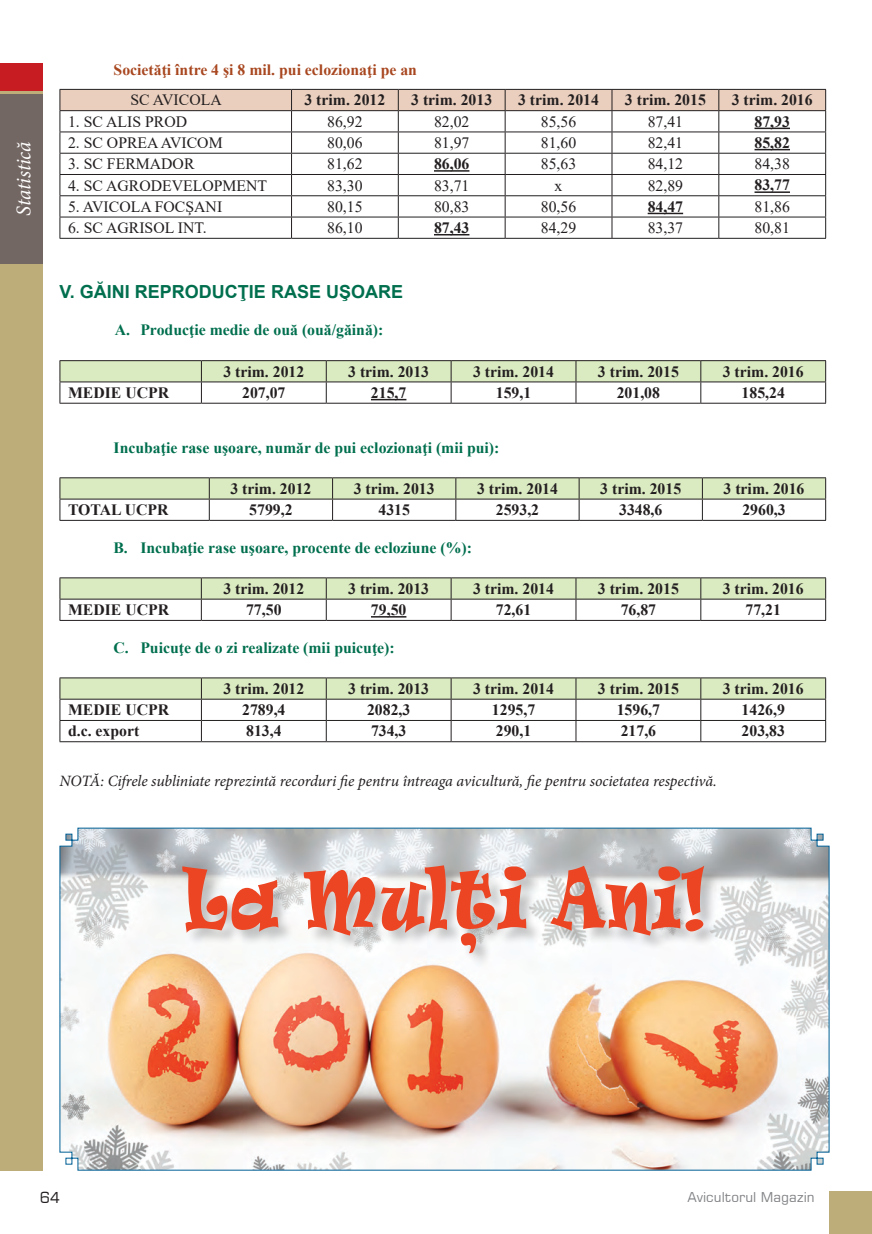
<style>
.page{position:relative;width:872px;height:1234px;background:#fff}
.page>*{position:absolute;margin:0;border:0;box-sizing:border-box;transform-origin:0 0}
.t1{font:77.25px "Ravie";letter-spacing:.03em;color:#ec4523;scale:.74 1}
.t2{font:italic 21px "Minion Pro";letter-spacing:-.01em;color:#fff}
.t3{font:700 18px "Arial";color:#016f4e}
.t4{font:700 15.75px "Times New Roman";color:#231f20}
.t5{font:15.75px "Times New Roman";color:#231f20}
.t6{font:700 15.75px "Times New Roman";color:#016f4e}
.t7{font:italic 15.75px "Minion Pro";letter-spacing:-.01em;color:#231f20}
.t8{font:700 15.75px "Times New Roman";color:#a84720}
.t9{font:15px "Square 721 BT";color:#231f20}
.t10{font:13.5px "Square 721 BT";color:#808285}
</style>
<div class="page">
<div style="left:829px;top:1191px;width:43px;height:42px;background:#bdad78"></div>
<div style="left:0;top:64px;width:43px;height:190px;background:#c61c22"></div>
<div style="left:0;top:91px;width:43px;height:1079px;background:#bdad78"></div>
<div style="left:0;top:94px;width:43px;height:170px;background:#736763"></div>
<hr style="left:60px;top:238px;width:231px;height:1px;background:#231f20">
<hr style="left:291px;top:238px;width:107px;height:1px;background:#231f20">
<hr style="left:398px;top:238px;width:107px;height:1px;background:#231f20">
<hr style="left:505px;top:238px;width:107px;height:1px;background:#231f20">
<hr style="left:612px;top:238px;width:107px;height:1px;background:#231f20">
<hr style="left:719px;top:238px;width:107px;height:1px;background:#231f20">
<svg style="left:60px;top:89px;width:766px;height:149px"></svg>
<hr style="left:754px;top:128px;width:36px;height:1px;background:#231f20">
<hr style="left:754px;top:149px;width:36px;height:1px;background:#231f20">
<hr style="left:434px;top:170px;width:35px;height:2px;background:#231f20">
<hr style="left:754px;top:191px;width:36px;height:2px;background:#231f20">
<hr style="left:647px;top:213px;width:36px;height:1px;background:#231f20">
<hr style="left:434px;top:234px;width:35px;height:1px;background:#231f20">
<hr style="left:60px;top:403px;width:141px;height:1px;background:#231f20">
<hr style="left:201px;top:403px;width:125px;height:1px;background:#231f20">
<hr style="left:326px;top:403px;width:125px;height:1px;background:#231f20">
<hr style="left:451px;top:403px;width:125px;height:1px;background:#231f20">
<hr style="left:576px;top:403px;width:125px;height:1px;background:#231f20">
<hr style="left:701px;top:403px;width:125px;height:1px;background:#231f20">
<svg style="left:60px;top:360px;width:766px;height:43px"></svg>
<hr style="left:371px;top:399px;width:35px;height:1px;background:#231f20">
<hr style="left:60px;top:520px;width:149px;height:1px;background:#231f20">
<hr style="left:209px;top:520px;width:123px;height:1px;background:#231f20">
<hr style="left:332px;top:520px;width:124px;height:1px;background:#231f20">
<hr style="left:456px;top:520px;width:123px;height:1px;background:#231f20">
<hr style="left:579px;top:520px;width:123px;height:1px;background:#231f20">
<hr style="left:702px;top:520px;width:124px;height:1px;background:#231f20">
<svg style="left:60px;top:477px;width:766px;height:43px"></svg>
<hr style="left:60px;top:620px;width:141px;height:1px;background:#231f20">
<hr style="left:201px;top:620px;width:125px;height:1px;background:#231f20">
<hr style="left:326px;top:620px;width:125px;height:1px;background:#231f20">
<hr style="left:451px;top:620px;width:125px;height:1px;background:#231f20">
<hr style="left:576px;top:620px;width:125px;height:1px;background:#231f20">
<hr style="left:701px;top:620px;width:125px;height:1px;background:#231f20">
<svg style="left:60px;top:577px;width:766px;height:43px"></svg>
<hr style="left:371px;top:616px;width:35px;height:1px;background:#231f20">
<hr style="left:60px;top:741px;width:141px;height:1px;background:#231f20">
<hr style="left:201px;top:741px;width:125px;height:1px;background:#231f20">
<hr style="left:326px;top:741px;width:125px;height:1px;background:#231f20">
<hr style="left:451px;top:741px;width:125px;height:1px;background:#231f20">
<hr style="left:576px;top:741px;width:125px;height:1px;background:#231f20">
<hr style="left:701px;top:741px;width:125px;height:1px;background:#231f20">
<svg style="left:60px;top:677px;width:766px;height:64px"></svg>
<img style="left:59px;top:827px;width:771px;height:343px">
<div style="left:183px;top:866px;width:537px;height:103px;background:#231f20;opacity:.25"></div>
<p class="t2" style="left:10px;top:216px;width:76px;rotate:-90deg">Statistică</p>
<p class="t8" style="left:114px;top:58px;width:305px">Societăţi între 4 şi 8 mil. pui eclozionaţi pe an</p>
<p class="t5" style="left:131px;top:89px;width:93px">SC AVICOLA</p>
<p class="t4" style="left:304px;top:89px;width:82px">3 trim. 2012</p>
<p class="t4" style="left:411px;top:89px;width:82px">3 trim. 2013</p>
<p class="t4" style="left:518px;top:89px;width:82px">3 trim. 2014</p>
<p class="t4" style="left:625px;top:89px;width:82px">3 trim. 2015</p>
<p class="t4" style="left:732px;top:89px;width:82px">3 trim. 2016</p>
<p class="t5" style="left:68px;top:110px;width:121px">1. SC ALIS PROD</p>
<p class="t5" style="left:327px;top:110px;width:37px">86,92</p>
<p class="t5" style="left:434px;top:110px;width:37px">82,02</p>
<p class="t5" style="left:541px;top:110px;width:37px">85,56</p>
<p class="t5" style="left:647px;top:110px;width:37px">87,41</p>
<p class="t4" style="left:754px;top:110px;width:37px">87,93</p>
<p class="t5" style="left:68px;top:132px;width:156px">2. SC OPREAAVICOM</p>
<p class="t5" style="left:327px;top:132px;width:37px">80,06</p>
<p class="t5" style="left:434px;top:132px;width:37px">81,97</p>
<p class="t5" style="left:541px;top:132px;width:37px">81,60</p>
<p class="t5" style="left:647px;top:132px;width:37px">82,41</p>
<p class="t4" style="left:754px;top:131px;width:37px">85,82</p>
<p class="t5" style="left:68px;top:153px;width:128px">3. SC FERMADOR</p>
<p class="t5" style="left:327px;top:153px;width:37px">81,62</p>
<p class="t4" style="left:434px;top:152px;width:37px">86,06</p>
<p class="t5" style="left:541px;top:153px;width:37px">85,63</p>
<p class="t5" style="left:647px;top:153px;width:37px">84,12</p>
<p class="t5" style="left:754px;top:153px;width:37px">84,38</p>
<p class="t5" style="left:68px;top:174px;width:201px">4. SC AGRODEVELOPMENT</p>
<p class="t5" style="left:327px;top:174px;width:37px">83,30</p>
<p class="t5" style="left:434px;top:174px;width:37px">83,71</p>
<p class="t5" style="left:554px;top:174px;width:9px">x</p>
<p class="t5" style="left:647px;top:174px;width:37px">82,89</p>
<p class="t4" style="left:754px;top:174px;width:37px">83,77</p>
<p class="t5" style="left:68px;top:195px;width:156px">5. AVICOLA FOCŞANI</p>
<p class="t5" style="left:327px;top:195px;width:37px">80,15</p>
<p class="t5" style="left:434px;top:195px;width:37px">80,83</p>
<p class="t5" style="left:541px;top:195px;width:37px">80,56</p>
<p class="t4" style="left:647px;top:195px;width:37px">84,47</p>
<p class="t5" style="left:754px;top:195px;width:37px">81,86</p>
<p class="t5" style="left:68px;top:217px;width:140px">6. SC AGRISOL INT.</p>
<p class="t5" style="left:327px;top:217px;width:37px">86,10</p>
<p class="t4" style="left:434px;top:216px;width:37px">87,43</p>
<p class="t5" style="left:541px;top:217px;width:37px">84,29</p>
<p class="t5" style="left:647px;top:217px;width:37px">83,37</p>
<p class="t5" style="left:754px;top:217px;width:37px">80,81</p>
<p class="t3" style="left:60px;top:278px;width:345px">V. GĂINI REPRODUCŢIE RASE UŞOARE</p>
<p class="t6" style="left:115px;top:318px;width:270px">A. Producţie medie de ouă (ouă/găină):</p>
<p class="t4" style="left:223px;top:360px;width:82px">3 trim. 2012</p>
<p class="t4" style="left:348px;top:360px;width:82px">3 trim. 2013</p>
<p class="t4" style="left:473px;top:360px;width:82px">3 trim. 2014</p>
<p class="t4" style="left:598px;top:360px;width:82px">3 trim. 2015</p>
<p class="t4" style="left:723px;top:360px;width:82px">3 trim. 2016</p>
<p class="t4" style="left:68px;top:381px;width:103px">MEDIE UCPR</p>
<p class="t4" style="left:242px;top:381px;width:45px">207,07</p>
<p class="t4" style="left:371px;top:381px;width:37px">215,7</p>
<p class="t4" style="left:496px;top:381px;width:37px">159,1</p>
<p class="t4" style="left:617px;top:381px;width:45px">201,08</p>
<p class="t4" style="left:741px;top:381px;width:45px">185,24</p>
<p class="t6" style="left:114px;top:436px;width:387px">Incubaţie rase uşoare, număr de pui eclozionaţi (mii pui):</p>
<p class="t4" style="left:230px;top:477px;width:82px">3 trim. 2012</p>
<p class="t4" style="left:354px;top:477px;width:82px">3 trim. 2013</p>
<p class="t4" style="left:477px;top:477px;width:82px">3 trim. 2014</p>
<p class="t4" style="left:600px;top:477px;width:82px">3 trim. 2015</p>
<p class="t4" style="left:723px;top:477px;width:82px">3 trim. 2016</p>
<p class="t4" style="left:68px;top:498px;width:102px">TOTAL UCPR</p>
<p class="t4" style="left:249px;top:498px;width:45px">5799,2</p>
<p class="t4" style="left:378px;top:498px;width:33px">4315</p>
<p class="t4" style="left:496px;top:498px;width:45px">2593,2</p>
<p class="t4" style="left:619px;top:498px;width:45px">3348,6</p>
<p class="t4" style="left:742px;top:498px;width:45px">2960,3</p>
<p class="t6" style="left:113px;top:536px;width:360px">B. Incubaţie rase uşoare, procente de ecloziune (%):</p>
<p class="t4" style="left:223px;top:577px;width:82px">3 trim. 2012</p>
<p class="t4" style="left:348px;top:577px;width:82px">3 trim. 2013</p>
<p class="t4" style="left:473px;top:577px;width:82px">3 trim. 2014</p>
<p class="t4" style="left:598px;top:577px;width:82px">3 trim. 2015</p>
<p class="t4" style="left:722px;top:577px;width:82px">3 trim. 2016</p>
<p class="t4" style="left:68px;top:598px;width:103px">MEDIE UCPR</p>
<p class="t4" style="left:246px;top:598px;width:37px">77,50</p>
<p class="t4" style="left:371px;top:598px;width:37px">79,50</p>
<p class="t4" style="left:496px;top:598px;width:37px">72,61</p>
<p class="t4" style="left:620px;top:598px;width:37px">76,87</p>
<p class="t4" style="left:745px;top:598px;width:37px">77,21</p>
<p class="t6" style="left:113px;top:635px;width:283px">C. Puicuţe de o zi realizate (mii puicuţe):</p>
<p class="t4" style="left:223px;top:677px;width:82px">3 trim. 2012</p>
<p class="t4" style="left:348px;top:677px;width:82px">3 trim. 2013</p>
<p class="t4" style="left:473px;top:677px;width:82px">3 trim. 2014</p>
<p class="t4" style="left:598px;top:677px;width:82px">3 trim. 2015</p>
<p class="t4" style="left:723px;top:677px;width:82px">3 trim. 2016</p>
<p class="t4" style="left:68px;top:698px;width:103px">MEDIE UCPR</p>
<p class="t4" style="left:242px;top:698px;width:45px">2789,4</p>
<p class="t4" style="left:367px;top:698px;width:45px">2082,3</p>
<p class="t4" style="left:492px;top:698px;width:45px">1295,7</p>
<p class="t4" style="left:617px;top:698px;width:45px">1596,7</p>
<p class="t4" style="left:741px;top:698px;width:45px">1426,9</p>
<p class="t4" style="left:68px;top:719px;width:73px">d.c. export</p>
<p class="t4" style="left:246px;top:719px;width:37px">813,4</p>
<p class="t4" style="left:371px;top:719px;width:37px">734,3</p>
<p class="t4" style="left:496px;top:719px;width:37px">290,1</p>
<p class="t4" style="left:620px;top:719px;width:37px">217,6</p>
<p class="t4" style="left:741px;top:719px;width:45px">203,83</p>
<p class="t7" style="left:60px;top:770px;width:659px">NOTĂ: Cifrele subliniate reprezintă recorduri fie pentru întreaga avicultură, fie pentru societatea respectivă.</p>
<p class="t1" style="left:183px;top:846px;width:707px">La Multi Ani!</p>
<p class="t1" style="left:457px;top:863px;width:33px">,</p>
<p class="t9" style="left:40px;top:1187px;width:22px">64</p>
<p class="t10" style="left:687px;top:1187px;width:129px">Avicultorul Magazin</p>
</div>
